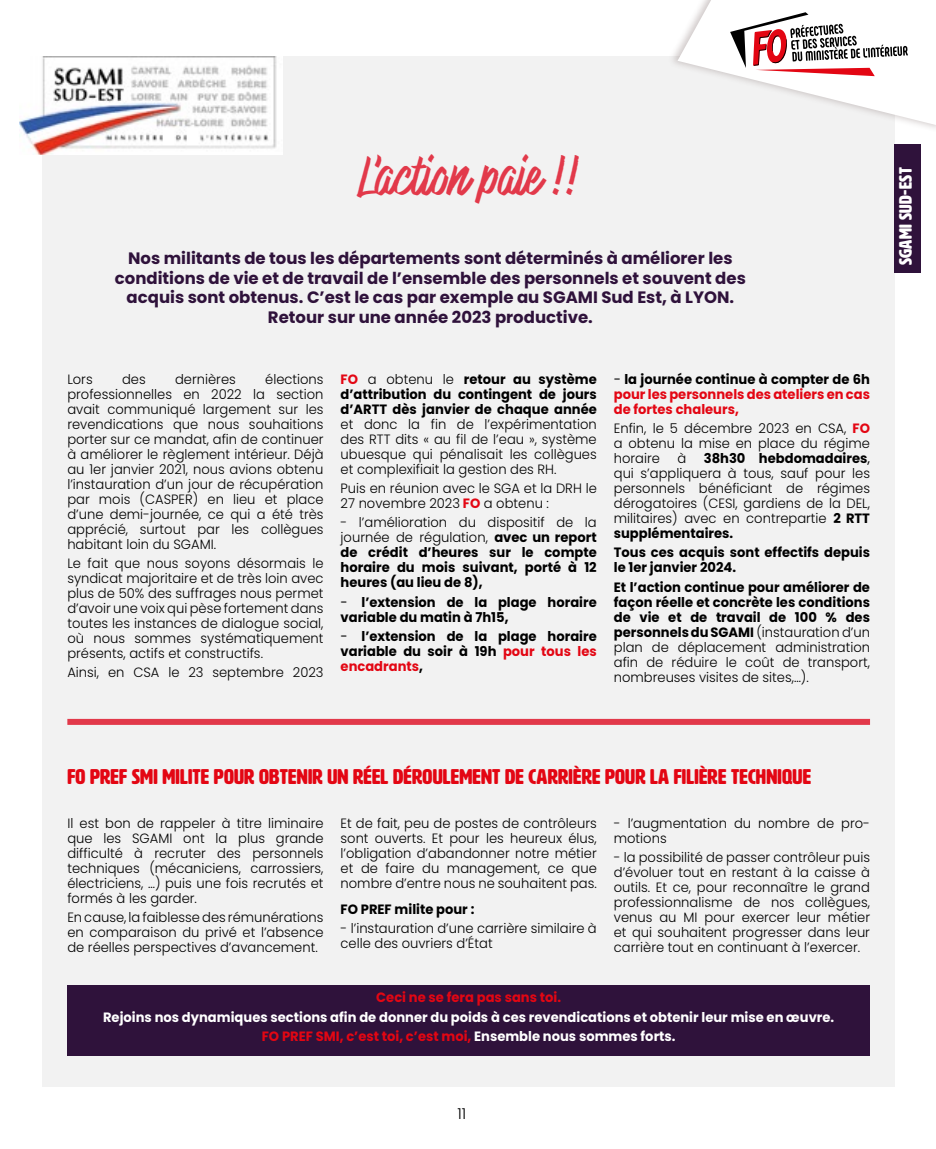
<style>
.page{position:relative;width:936px;height:1149px;background:#fff}
.page>*{position:absolute;margin:0;border:0;box-sizing:border-box;transform-origin:0 0}
.t1{font:49.5px "Highest Praise";letter-spacing:.005em;color:#e2394a}
.t2{font:21px "HWT Artz";letter-spacing:.01em;color:#e30613}
.t3{font:17.7px "HWT Artz";letter-spacing:.02em;color:#fff}
.t4{font:700 16.5px/19.5px "Poppins";color:#2f123b;text-align:center}
.t5{font:300 15px "Poppins";color:#000}
.A_texte_courant{font:300 13.5px/15px "Poppins";color:#000;text-align:justify}
.A_texte_courant-2{font:700 13.5px/15px "Poppins";color:#000;text-align:justify}
.A_texte_courant-3{font:700 13.5px/15px "Poppins";color:#e30613;text-align:justify}
.A_texte_courant-4{font:700 13.5px "Poppins";color:#fff}
.s1{font-weight:700;color:#e30613}
.s2{font-weight:700}
.s3{font-weight:300}
.s4{font-weight:400}
.s5{color:#e30613}
.s6{font-weight:400;color:#000}
.s7{color:#000}
.s8{color:#fff}
</style>
<div class="page">
<div style="left:43px;top:56px;width:851px;height:1030px;background:#f2f2f2"></div>
<img style="left:19px;top:56px;width:263px;height:98px">
<div style="left:894px;top:145px;width:27px;height:128px;background:#2f123b"></div>
<div style="left:667px;top:0;width:268px;height:134px;background:#654f4e;opacity:.3"></div>
<svg style="left:677px;top:0;width:258px;height:125px"></svg>
<div style="left:67px;top:718px;width:803px;height:6px;background:#e2394a"></div>
<div style="left:67px;top:984px;width:803px;height:70px;background:#2f123b"></div>
<p class="t1" style="left:359px;top:143px;width:221px">L’action paie !!</p>
<p class="t4" style="left:115px;top:248px;width:632px">Nos militants de tous les départements sont déterminés à améliorer les conditions de vie et de travail de l’ensemble des personnels et souvent des acquis sont obtenus. C’est le cas par exemple au SGAMI Sud Est, à LYON.</p>
<p class="t4" style="left:268px;top:307px;width:326px">Retour sur une année 2023 productive.</p>
<p class="A_texte_courant" style="left:67px;top:371px;width:258px;text-indent:198px">élections professionnelles en 2022 la section avait communiqué largement sur les revendications que nous souhaitions porter sur ce mandat, afin de continuer à améliorer le règlement intérieur. Déjà au 1er janvier 2021, nous avions obtenu l’instauration d’un jour de récupération par mois (CASPER) en lieu et place d’une demi-journée, ce qui a été très apprécié, surtout par les collègues habitant loin du SGAMI.</p>
<p class="A_texte_courant" style="left:67px;top:555px;width:258px">Le fait que nous soyons désormais le syndicat majoritaire et de très loin avec plus de 50% des suffrages nous permet d’avoir une voix qui pèse fortement dans toutes les instances de dialogue social, où nous sommes systématiquement présents, actifs et constructifs.</p>
<p class="A_texte_courant" style="left:67px;top:665px;width:258px">Ainsi, en CSA le 23 septembre 2023</p>
<p class="A_texte_courant" style="left:67px;top:371px;width:27px">Lors</p>
<p class="A_texte_courant" style="left:122px;top:371px;width:25px">des</p>
<p class="A_texte_courant" style="left:175px;top:371px;width:62px">dernières</p>
<p class="A_texte_courant" style="left:340px;top:371px;width:258px"><span class="s1">FO</span> a obtenu le <span class="s2">retour au système d’attribution du contingent de jours d’ARTT dès janvier de chaque année </span>et donc la fin de l’expérimentation des RTT dits « au fil de l’eau », système ubuesque qui pénalisait les collègues et complexifiait la gestion des RH.</p>
<p class="A_texte_courant" style="left:340px;top:480px;width:258px">Puis en réunion avec le SGA et la DRH le<br>27 novembre 2023 <span class="s1">FO</span> a obtenu :</p>
<p class="A_texte_courant-2" style="left:340px;top:515px;width:258px"><span class="s3">- l’amélioration du dispositif de la journée de régulation,</span> avec un report de crédit d’heures sur le compte horaire du mois suivant, porté à 12 heures (au lieu de 8),</p>
<p class="A_texte_courant-2" style="left:340px;top:594px;width:258px"><span class="s4">-</span> l’extension de la plage horaire variable du matin à 7h15,</p>
<p class="A_texte_courant-2" style="left:340px;top:628px;width:258px"><span class="s4">-</span> l’extension de la plage horaire variable du soir à 19h <span class="s5">pour tous les encadrants</span>,</p>
<p class="A_texte_courant-3" style="left:613px;top:371px;width:258px"><span class="s6">-</span> <span class="s7">la journée continue à compter de 6h </span>pour les personnels des ateliers en cas de fortes chaleurs,</p>
<p class="A_texte_courant" style="left:613px;top:420px;width:258px">Enfin, le 5 décembre 2023 en CSA, <span class="s1">FO </span>a obtenu la mise en place du régime horaire</p>
<p class="A_texte_courant" style="left:613px;top:450px;width:258px;text-indent:90px"><span class="s2">38h30 hebdomadaires</span><span class="s4">, </span>qui s’appliquera à tous, sauf pour les personnels bénéficiant de régimes dérogatoires (CESI, gardiens de la DEL, militaires) avec en contrepartie <span class="s2">2 RTT supplémentaires.</span></p>
<p class="A_texte_courant-2" style="left:613px;top:545px;width:258px">Tous ces acquis sont effectifs depuis le 1er janvier 2024.</p>
<p class="A_texte_courant-2" style="left:613px;top:579px;width:258px">Et l’action continue pour améliorer de façon réelle et concrète les conditions de vie et de travail de 100 % des personnels du SGAMI <span class="s3">(instauration d’un plan de déplacement administration afin de réduire le coût de transport, nombreuses visites de sites,…).</span></p>
<p class="A_texte_courant" style="left:677px;top:450px;width:10px">à</p>
<p class="t3" style="left:896px;top:265px;width:99px;rotate:-90deg">SGAMI SUD-EST</p>
<p class="t2" style="left:67px;top:765px;width:745px">FO PREF SMI MILITE POUR OBTENIR UN RÉEL DÉROULEMENT DE CARRIÈRE POUR LA FILIÈRE TECHNIQUE</p>
<p class="A_texte_courant" style="left:67px;top:815px;width:258px">Il est bon de rappeler à titre liminaire que les SGAMI ont la plus grande difficulté à recruter des personnels techniques (mécaniciens, carrossiers, électriciens, …) puis une fois recrutés et formés à les garder.</p>
<p class="A_texte_courant" style="left:67px;top:909px;width:258px">En cause, la faiblesse des rémunérations en comparaison du privé et l’absence de réelles perspectives d’avancement.</p>
<p class="A_texte_courant" style="left:340px;top:815px;width:258px">Et de fait, peu de postes de contrôleurs sont ouverts. Et pour les heureux élus, l’obligation d’abandonner notre métier et de faire du management, ce que nombre d’entre nous ne souhaitent pas.</p>
<p class="A_texte_courant-2" style="left:340px;top:901px;width:135px">FO PREF milite pour :</p>
<p class="A_texte_courant" style="left:340px;top:920px;width:258px">- l’instauration d’une carrière similaire à celle des ouvriers d’État</p>
<p class="A_texte_courant" style="left:613px;top:815px;width:258px">- l’augmentation du nombre de pro&shy;motions</p>
<p class="A_texte_courant" style="left:613px;top:849px;width:258px">- la possibilité de passer contrôleur puis d’évoluer tout en restant à la caisse à outils. Et ce, pour reconnaître le grand professionnalisme de nos collègues, venus au MI pour exercer leur métier et qui souhaitent progresser dans leur carrière tout en continuant à l’exercer.</p>
<p class="A_texte_courant-3" style="left:376px;top:989px;width:186px">Ceci ne se fera pas sans toi.</p>
<p class="A_texte_courant-4" style="left:103px;top:1008px;width:732px">Rejoins nos dynamiques sections afin de donner du poids à ces revendications et obtenir leur mise en œuvre.</p>
<p class="A_texte_courant-3" style="left:262px;top:1028px;width:415px">FO PREF SMI, c’est toi, c’est moi, <span class="s8">Ensemble nous sommes forts.</span></p>
<p class="t5" style="left:457px;top:1104px;width:10px">11</p>
</div>
